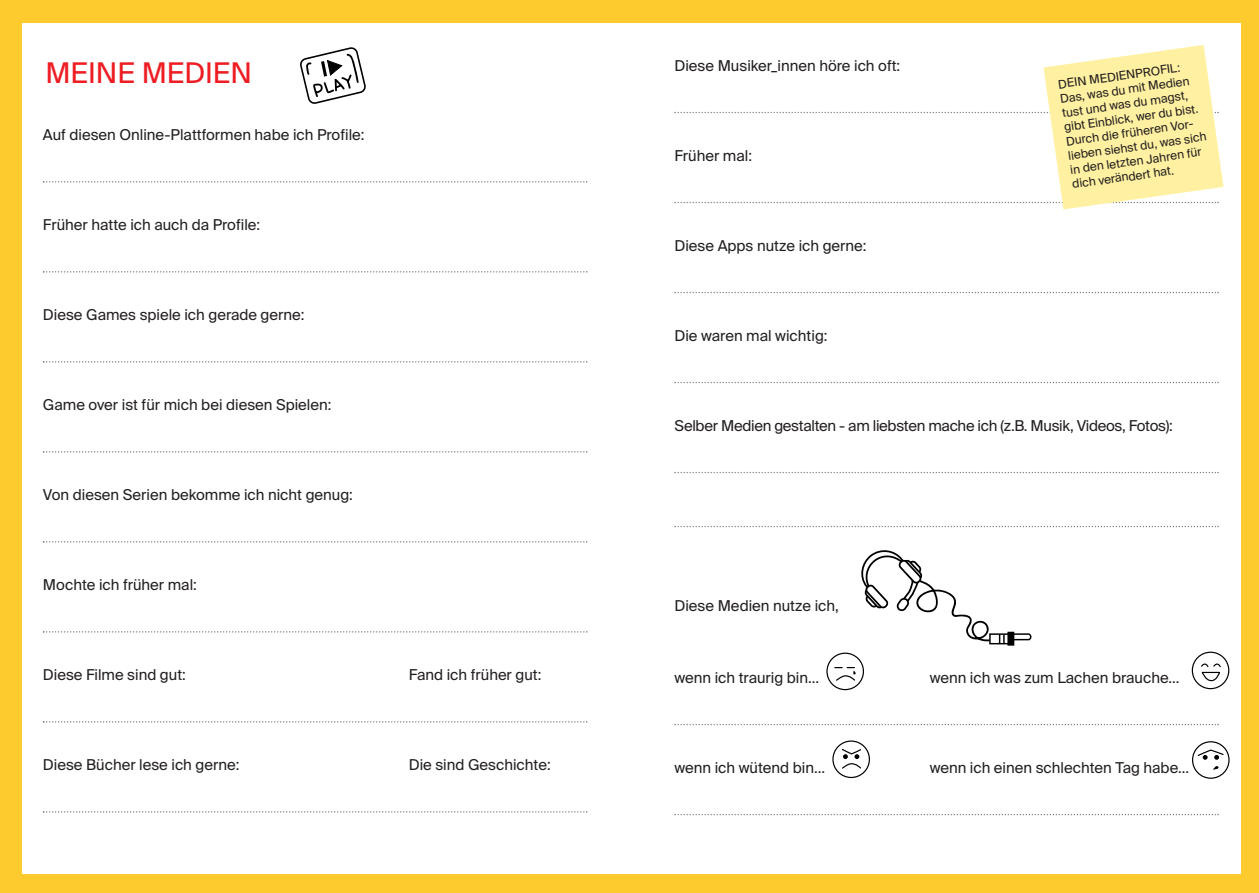
<style>
.page{position:relative;width:1259px;height:893px;background:#fff}
.page>*{position:absolute;margin:0;border:0;box-sizing:border-box;transform-origin:0 0}
.t1{font:28.5px "Suisse Intl";color:#ee1d23}
.t2{font:15px "Suisse Intl";color:#231f20}
.t3{font:15px "Suisse Intl";letter-spacing:-.02em;color:#231f20}
.t4{font:12px/14.4px "Suisse Intl";color:#231f20}
</style>
<div class="page">
<div style="left:629px;top:0;width:630px;height:893px;background:#fecb2f"></div>
<div style="left:629px;top:23px;width:611px;height:851px;background:#fff"></div>
<svg style="left:674px;top:292px;width:544px;height:1px"></svg>
<svg style="left:674px;top:382px;width:544px;height:1px"></svg>
<svg style="left:674px;top:472px;width:544px;height:1px"></svg>
<svg style="left:674px;top:526px;width:544px;height:1px"></svg>
<svg style="left:674px;top:724px;width:544px;height:1px"></svg>
<svg style="left:674px;top:814px;width:544px;height:1px"></svg>
<svg style="left:674px;top:45px;width:549px;height:164px"></svg>
<svg style="left:1014px;top:633px;width:18px;height:8px"></svg>
<svg style="left:998px;top:635px;width:7px;height:7px"></svg>
<div style="left:989px;top:633px;width:21px;height:11px;border:1px solid #000"></div>
<div style="left:1008px;top:632px;width:5px;height:13px;background:#000"></div>
<div style="left:1007px;top:632px;width:7px;height:14px;border:1px solid #000"></div>
<svg style="left:999px;top:634px;width:5px;height:9px"></svg>
<svg style="left:861px;top:550px;width:130px;height:91px"></svg>
<div style="left:1191px;top:652px;width:38px;height:37px;border:1px solid #000;border-radius:50%"></div>
<svg style="left:1201px;top:663px;width:20px;height:19px"></svg>
<div style="left:1192px;top:741px;width:37px;height:38px;border:1px solid #000;border-radius:50%"></div>
<svg style="left:1197px;top:749px;width:27px;height:21px"></svg>
<div style="left:826px;top:653px;width:38px;height:37px;border:1px solid #000;border-radius:50%"></div>
<svg style="left:835px;top:667px;width:21px;height:14px"></svg>
<div style="left:832px;top:740px;width:38px;height:38px;border:1px solid #000;border-radius:50%"></div>
<svg style="left:841px;top:748px;width:21px;height:21px"></svg>
<div style="left:0;top:0;width:629px;height:893px;background:#fecb2f"></div>
<div style="left:22px;top:23px;width:607px;height:851px;background:#fff"></div>
<svg style="left:43px;top:181px;width:544px;height:2px"></svg>
<svg style="left:43px;top:271px;width:544px;height:2px"></svg>
<svg style="left:43px;top:361px;width:544px;height:2px"></svg>
<svg style="left:43px;top:451px;width:544px;height:2px"></svg>
<svg style="left:43px;top:541px;width:544px;height:2px"></svg>
<svg style="left:43px;top:631px;width:544px;height:2px"></svg>
<svg style="left:43px;top:721px;width:544px;height:2px"></svg>
<svg style="left:43px;top:811px;width:544px;height:2px"></svg>
<svg style="left:300px;top:47px;width:66px;height:57px"></svg>
<h1 class="t1" style="left:45px;top:57px;width:208px">MEINE MEDIEN</h1>
<p class="t2" style="left:43px;top:126px;width:323px">Auf diesen Online-Plattformen habe ich Profile:</p>
<p class="t2" style="left:43px;top:216px;width:219px">Früher hatte ich auch da Profile:</p>
<p class="t2" style="left:43px;top:306px;width:263px">Diese Games spiele ich gerade gerne:</p>
<p class="t2" style="left:43px;top:396px;width:290px">Game over ist für mich bei diesen Spielen:</p>
<p class="t2" style="left:43px;top:486px;width:311px">Von diesen Serien bekomme ich nicht genug:</p>
<p class="t2" style="left:43px;top:576px;width:155px">Mochte ich früher mal:</p>
<p class="t2" style="left:43px;top:666px;width:144px">Diese Filme sind gut:</p>
<p class="t2" style="left:409px;top:666px;width:134px">Fand ich früher gut:</p>
<p class="t2" style="left:43px;top:756px;width:198px">Diese Bücher lese ich gerne:</p>
<p class="t2" style="left:409px;top:756px;width:143px">Die sind Geschichte:</p>
<p class="t2" style="left:674px;top:57px;width:227px">Diese Musiker_innen höre ich oft:</p>
<p class="t2" style="left:674px;top:147px;width:79px">Früher mal:</p>
<p class="t2" style="left:674px;top:237px;width:193px">Diese Apps nutze ich gerne:</p>
<p class="t2" style="left:674px;top:327px;width:155px">Die waren mal wichtig:</p>
<p class="t4" style="left:1057px;top:77px;width:141px;rotate:-8deg">DEIN MEDIENPROFIL:<br>Das, was du mit Medien tust und was du magst, gibt Einblick, wer du bist.<br>Durch die früheren Vor&shy;lieben siehst du, was sich in den letzten Jahren für dich verändert hat.</p>
<p class="t3" style="left:674px;top:417px;width:500px">Selber Medien gestalten - am liebsten mache ich (z.B. Musik, Videos, Fotos):</p>
<p class="t2" style="left:674px;top:597px;width:166px">Diese Medien nutze ich,</p>
<p class="t2" style="left:674px;top:669px;width:146px">wenn ich traurig bin…</p>
<p class="t2" style="left:929px;top:669px;width:251px">wenn ich was zum Lachen brauche…</p>
<p class="t2" style="left:927px;top:669px;width:251px">wenn ich was zum Lachen brauche…</p>
<p class="t2" style="left:672px;top:759px;width:12px">w</p>
<p class="t2" style="left:927px;top:759px;width:261px">wenn ich einen schlechten Tag habe…</p>
<p class="t2" style="left:674px;top:759px;width:152px">wenn ich wütend bin…</p>
<p class="t2" style="left:929px;top:759px;width:261px">wenn ich einen schlechten Tag habe…</p>
</div>
